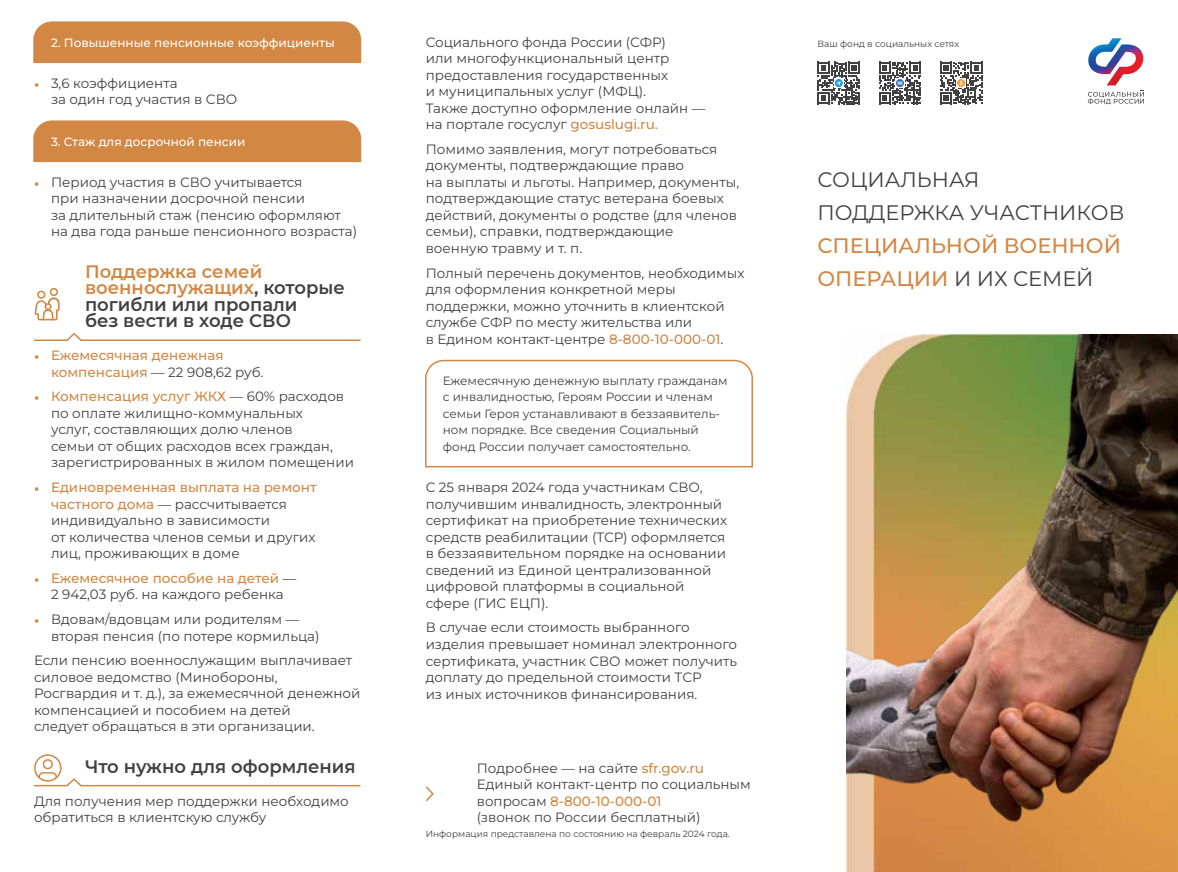
<style>
.page{position:relative;width:1178px;height:872px;background:#fff}
.page>*{position:absolute;margin:0;border:0;box-sizing:border-box;transform-origin:0 0}
.t1{font:500 21px/33px "Montserrat";color:#d28744}
.t2{font:21px/33px "Montserrat";color:#414042}
.t3{font:600 18px/16.5px "Montserrat";color:#414042}
.t4{font:13.5px/16.5px "Montserrat";color:#414042}
.t5{font:500 13.5px/16.5px "Montserrat";color:#d28744}
.t6{font:12px/16.5px "Montserrat";color:#414042}
.t7{font:500 12px "Montserrat";color:#fff}
.t8{font:9px "Montserrat";color:#414042}
.s1{font-family:"Minion Pro";color:#d28744}
.s2{color:#d28744}
.s3{font-family:"Minion Pro";font-weight:400}
.s4{font-weight:400;color:#414042}
.s5{font-weight:500;color:#d28744}
</style>
<div class="page">
<img style="left:846px;top:333px;width:332px;height:539px">
<svg style="left:425px;top:359px;width:328px;height:109px"></svg>
<div style="left:33px;top:21px;width:329px;height:42px;background:#d28744"></div>
<div style="left:33px;top:120px;width:329px;height:43px;background:#d28744"></div>
<svg style="left:426px;top:786px;width:8px;height:16px"></svg>
<svg style="left:35px;top:288px;width:25px;height:32px"></svg>
<svg style="left:34px;top:754px;width:327px;height:33px"></svg>
<svg style="left:34px;top:333px;width:327px;height:8px"></svg>
<img style="left:1088px;top:38px;width:56px;height:47px">
<svg style="left:940px;top:62px;width:42px;height:42px"></svg>
<svg style="left:879px;top:62px;width:42px;height:42px"></svg>
<svg style="left:817px;top:62px;width:43px;height:42px"></svg>
<svg style="left:1088px;top:91px;width:56px;height:13px"></svg>
<img style="left:847px;top:335px;width:331px;height:495px">
<p class="t7" style="left:51px;top:34px;width:285px">2. Повышенные пенсионные коэффициенты</p>
<p class="t4" style="left:51px;top:74px;width:188px;text-indent:-17px"><span class="s1">•</span> 3,6 коэффициента<br>за один год участия в СВО</p>
<p class="t7" style="left:51px;top:133px;width:196px">3. Стаж для досрочной пенсии</p>
<p class="t4" style="left:51px;top:173px;width:308px;text-indent:-17px"><span class="s1">•</span> Период участия в СВО учитывается<br>при назначении досрочной пенсии<br>за длительный стаж (пенсию оформляют на два года раньше пенсионного возраста)</p>
<h2 class="t3" style="left:85px;top:262px;width:261px"><span class="s2">Поддержка семей военнослужащих</span>, которые погибли или пропали<br>без вести в ходе СВО</h2>
<p class="t5" style="left:51px;top:347px;width:214px;text-indent:-17px"><span class="s3">•</span> Ежемесячная денежная компенсация <span class="s4">— 22 908,62 руб.</span></p>
<p class="t4" style="left:51px;top:388px;width:304px;text-indent:-17px"><span class="s1">•</span> <span class="s5">Компенсация услуг ЖКХ</span> — 60% расходов по оплате жилищно-коммунальных<br>услуг, составляющих долю членов<br>семьи от общих расходов всех граждан, зарегистрированных в жилом помещении</p>
<p class="t4" style="left:51px;top:479px;width:267px;text-indent:-17px"><span class="s1">•</span> <span class="s5">Единовременная выплата на ремонт частного дома</span> — рассчитывается индивидуально в зависимости<br>от количества членов семьи и других лиц, проживающих в доме</p>
<p class="t4" style="left:34px;top:569px;width:264px;text-align:center"><span class="s1">•</span> <span class="s5">Ежемесячное пособие на детей</span> —<br>2 942,03 руб. на каждого ребенка</p>
<p class="t4" style="left:51px;top:611px;width:270px;text-indent:-17px"><span class="s1">•</span> Вдовам/вдовцам или родителям — вторая пенсия (по потере кормильца)</p>
<p class="t4" style="left:34px;top:652px;width:328px">Если пенсию военнослужащим выплачивает силовое ведомство (Минобороны, Росгвардия и т. д.), за ежемесячной денежной компенсацией и пособием на детей<br>следует обращаться в эти организации.</p>
<h2 class="t3" style="left:85px;top:757px;width:272px">Что нужно для оформления</h2>
<p class="t4" style="left:34px;top:792px;width:316px">Для получения мер поддержки необходимо обратиться в клиентскую службу</p>
<p class="t4" style="left:426px;top:33px;width:281px">Социального фонда России (СФР)<br>или многофункциональный центр предоставления государственных<br>и муниципальных услуг (МФЦ).<br>Также доступно оформление онлайн — на портале госуслуг <span class="s5">gosuslugi.ru.</span></p>
<p class="t4" style="left:426px;top:140px;width:315px">Помимо заявления, могут потребоваться документы, подтверждающие право<br>на выплаты и льготы. Например, документы, подтверждающие статус ветерана боевых действий, документы о родстве (для членов семьи), справки, подтверждающие военную травму и т. п.</p>
<p class="t4" style="left:426px;top:264px;width:320px">Полный перечень документов, необходимых для оформления конкретной меры поддержки, можно уточнить в клиентской службе СФР по месту жительства или<br>в Едином контакт-центре <span class="s5">8-800-10-000-01</span>.</p>
<p class="t6" style="left:443px;top:372px;width:286px">Ежемесячную денежную выплату гражданам с инвалидностью, Героям России и членам семьи Героя устанавливают в беззаявитель&shy;ном порядке. Все сведения Социальный фонд России получает самостоятельно.</p>
<p class="t4" style="left:426px;top:479px;width:303px">С 25 января 2024 года участникам СВО, получившим инвалидность, электронный сертификат на приобретение технических средств реабилитации (ТСР) оформляется в беззаявительном порядке на основании сведений из Единой централизованной цифровой платформы в социальной сфере (ГИС ЕЦП).</p>
<p class="t4" style="left:426px;top:619px;width:313px">В случае если стоимость выбранного изделия превышает номинал электронного сертификата, участник СВО может получить доплату до предельной стоимости ТСР<br>из иных источников финансирования.</p>
<p class="t4" style="left:477px;top:759px;width:276px">Подробнее — на сайте <span class="s5">sfr.gov.ru<br></span>Единый контакт-центр по социальным вопросам <span class="s5">8-800-10-000-01<br></span>(звонок по России бесплатный)</p>
<p class="t8" style="left:426px;top:828px;width:306px">Информация представлена по состоянию на февраль 2024 года.</p>
<p class="t8" style="left:817px;top:38px;width:143px">Ваш фонд в социальных сетях</p>
<h1 class="t2" style="left:817px;top:162px;width:308px">СОЦИАЛЬНАЯ<br>ПОДДЕРЖКА УЧАСТНИКОВ</h1>
<h1 class="t1" style="left:817px;top:228px;width:305px">СПЕЦИАЛЬНОЙ ВОЕННОЙ<br>ОПЕРАЦИИ <span class="s4">И ИХ СЕМЕЙ</span></h1>
</div>
